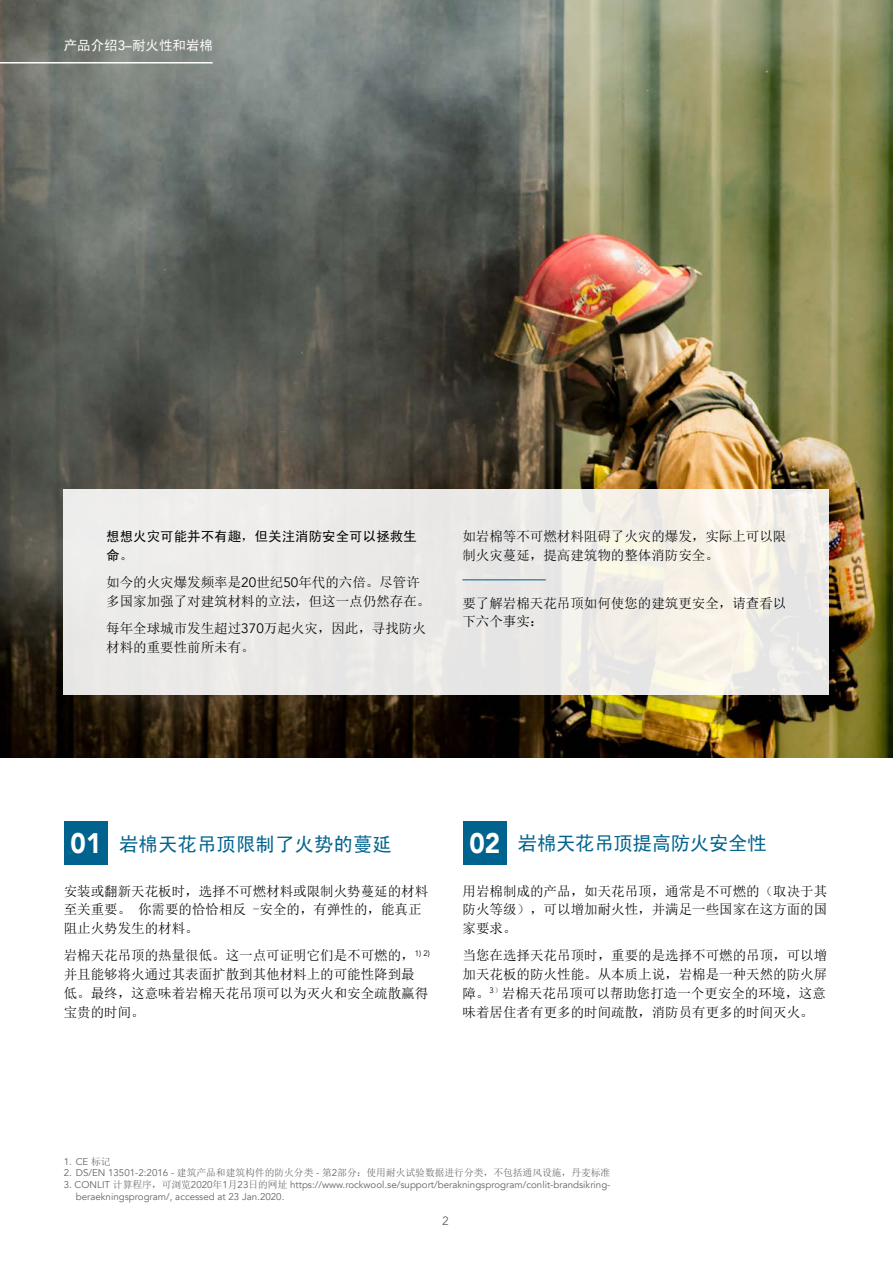
<style>
.page{position:relative;width:893px;height:1263px;background:#fff}
.page>*{position:absolute;margin:0;border:0;box-sizing:border-box;transform-origin:0 0}
.t1{font:900 28.2px "Avenir";color:#fff;scale:.92 1}
.t2{font:19.5px "Sim Hei";color:#00638e}
.t3{font:19.5px "Sim Hei";letter-spacing:-.02em;color:#00638e}
.t4{font:13.5px/18.8px "Sim Sun";color:#000}
.t5{font:13.5px/18.8px "Sim Hei";color:#000}
.t6{font:13.5px "Sim Hei";color:#fff}
.t7{font:12px "Avenir";color:#646363}
.t8{font:9.75px/11.7px "Avenir";color:#646363}
.t9{font:9.75px "Sim Sun";color:#646363}
.s1{font-family:"Avenir";font-weight:500}
.s2{font-family:"Avenir"}
.s3{font-family:"Sim Sun"}
</style>
<div class="page">
<img style="left:0;top:0;width:893px;height:758px">
<hr style="left:0;top:62px;width:213px;height:2px;background:#fff">
<div style="left:64px;top:821px;width:44px;height:44px;background:#00638e"></div>
<div style="left:463px;top:821px;width:44px;height:44px;background:#00638e"></div>
<div style="left:64px;top:489px;width:765px;height:206px;background:linear-gradient(to right,#eaeaea,#f1ede6)"></div>
<hr style="left:462px;top:579px;width:84px;height:1px;background:#00638e">
<p class="t6" style="left:64px;top:39px;width:151px">产品介绍<span class="s1">3–</span>耐火性和岩棉</p>
<p class="t5" style="left:106px;top:527px;width:312px">想想火灾可能并不有趣，但关注消防安全可以拯救生命。</p>
<p class="t4" style="left:106px;top:573px;width:325px">如今的火灾爆发频率是<span class="s2">20</span>世纪<span class="s2">50</span>年代的六倍。尽管许多国家加强了对建筑材料的立法，但这一点仍然存在。</p>
<p class="t4" style="left:106px;top:619px;width:321px">每年全球城市发生超过<span class="s2">370</span>万起火灾，因此，寻找防火材料的重要性前所未有。</p>
<p class="t4" style="left:462px;top:527px;width:325px">如岩棉等不可燃材料阻碍了火灾的爆发，实际上可以限制火灾蔓延，提高建筑物的整体消防安全。</p>
<p class="t4" style="left:462px;top:593px;width:325px">要了解岩棉天花吊顶如何使您的建筑更安全，请查看以下六个事实：</p>
<h1 class="t1" style="left:71px;top:819px;width:35px">01</h1>
<h1 class="t1" style="left:469px;top:819px;width:35px">02</h1>
<h2 class="t3" style="left:518px;top:834px;width:250px">岩棉天花吊顶提高防火安全性</h2>
<p class="t4" style="left:463px;top:881px;width:366px;text-align:justify">用岩棉制成的产品，如天花吊顶，通常是不可燃的（取决于其防火等级），可以增加耐火性，并满足一些国家在这方面的国家要求。</p>
<p class="t4" style="left:463px;top:946px;width:366px;text-align:justify">当您在选择天花吊顶时，重要的是选择不可燃的吊顶，可以增加天花板的防火性能。从本质上说，岩棉是一种天然的防火屏障。<sup>3</sup><sup>）</sup>岩棉天花吊顶可以帮助您打造一个更安全的环境，这意味着居住者有更多的时间疏散，消防员有更多的时间灭火。</p>
<h2 class="t2" style="left:119px;top:834px;width:275px">岩棉天花吊顶限制了火势的蔓延</h2>
<p class="t4" style="left:64px;top:881px;width:366px">安装或翻新天花板时，选择不可燃材料或限制火势蔓延的材料至关重要。 你需要的恰恰相反 -安全的，有弹性的，能真正阻止火势发生的材料。</p>
<p class="t4" style="left:64px;top:946px;width:368px">岩棉天花吊顶的热量很低。这一点可证明它们是不可燃的，<sup>1)</sup> <sup>2)</sup>并且能够将火通过其表面扩散到其他材料上的可能性降到最低。最终，这意味着岩棉天花吊顶可以为灭火和安全疏散赢得宝贵的时间。</p>
<p class="t8" style="left:64px;top:1156px;width:48px">1. CE <span class="s3">标记</span></p>
<p class="t9" style="left:64px;top:1168px;width:548px"><span class="s2">2. DS/EN 13501-2:2016 -</span> 建筑产品和建筑构件的防火分类 <span class="s2">-</span> 第<span class="s2">2</span>部分：使用耐火试验数据进行分类，不包括通风设施，丹麦标准</p>
<p class="t8" style="left:76px;top:1179px;width:536px;text-indent:-12px">3. CONLIT <span class="s3">计算程序，可浏览</span>2020<span class="s3">年</span>1<span class="s3">月</span>23<span class="s3">日的网址</span> https://www.rockwool.se/support/berakningsprogram/conlit-brandsikring&shy;beraekningsprogram/, accessed at 23 Jan.2020.</p>
<p class="t7" style="left:442px;top:1213px;width:8px">2</p>
</div>
